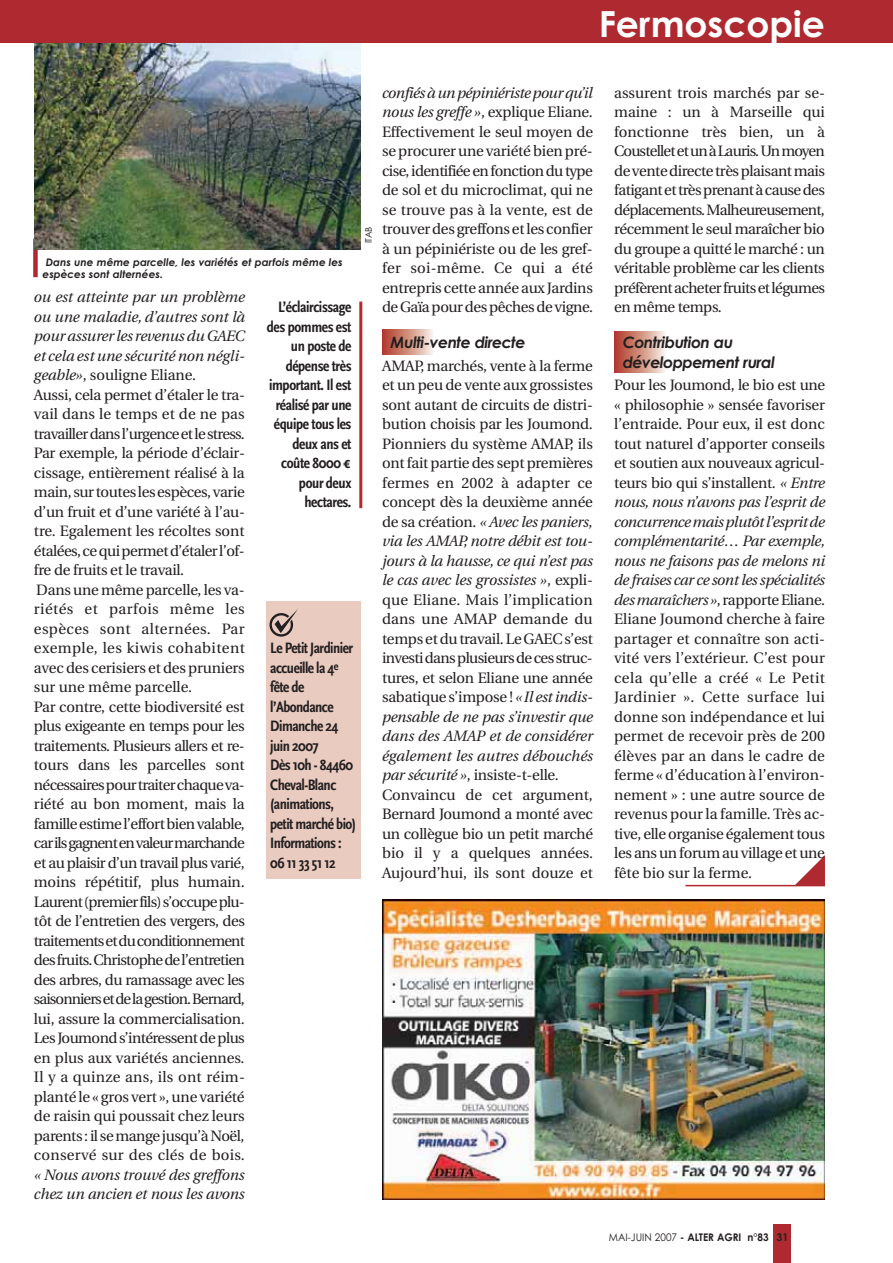
<style>
.page{position:relative;width:893px;height:1263px;background:#fff}
.page>*{position:absolute;margin:0;border:0;box-sizing:border-box;transform-origin:0 0}
.t1{font:700 36px "Century Gothic";color:#fff}
.t2{font:700 condensed 15.75px/19.5px "Scala Sans";letter-spacing:-.035em;color:#231f20}
.t3{font:italic 700 15.75px/19.5px "Century Gothic";letter-spacing:-.035em;color:#231f20}
.t4{font:15px/19.5px "Utopia";letter-spacing:-.02em;color:#231f20;text-align:justify}
.t5{font:italic 15px/19.5px "Utopia";letter-spacing:-.01em;color:#231f20}
.t6{font:italic 700 10.5px/12px "Century Gothic";color:#231f20}
.t7{font:700 10.5px "Century Gothic";color:#231f20;scale:.95 1}
.t8{font:9px "Century Gothic";color:#231f20}
.s1{font-style:italic}
.s2{font-weight:400}
</style>
<div class="page">
<div style="left:33px;top:239px;width:5px;height:38px;background:#af2a30"></div>
<img style="left:34px;top:43px;width:327px;height:206px">
<svg style="left:382px;top:329px;width:51px;height:26px"></svg>
<hr style="left:614px;top:331px;width:1px;height:42px;background:#b23332">
<hr style="left:615px;top:331px;width:1px;height:42px;background:#b33834">
<hr style="left:616px;top:331px;width:1px;height:42px;background:#b43c36">
<hr style="left:617px;top:331px;width:1px;height:42px;background:#b54139">
<hr style="left:618px;top:331px;width:1px;height:42px;background:#b6443a">
<hr style="left:619px;top:331px;width:1px;height:42px;background:#b7483d">
<hr style="left:620px;top:331px;width:1px;height:42px;background:#b94c3f">
<hr style="left:621px;top:331px;width:1px;height:42px;background:#ba5042">
<hr style="left:622px;top:331px;width:1px;height:42px;background:#bb5444">
<hr style="left:623px;top:331px;width:1px;height:42px;background:#bc5747">
<hr style="left:624px;top:331px;width:1px;height:42px;background:#be5b4a">
<hr style="left:625px;top:331px;width:1px;height:42px;background:#bf5f4d">
<hr style="left:626px;top:331px;width:1px;height:42px;background:#c06250">
<hr style="left:627px;top:331px;width:1px;height:42px;background:#c16653">
<hr style="left:628px;top:331px;width:1px;height:42px;background:#c26957">
<hr style="left:629px;top:331px;width:1px;height:42px;background:#c46d5a">
<hr style="left:630px;top:331px;width:1px;height:42px;background:#c6715d">
<hr style="left:631px;top:331px;width:1px;height:42px;background:#c67360">
<hr style="left:632px;top:331px;width:1px;height:42px;background:#c87763">
<hr style="left:633px;top:331px;width:1px;height:42px;background:#c97a67">
<hr style="left:634px;top:331px;width:1px;height:42px;background:#ca7e6a">
<hr style="left:635px;top:331px;width:1px;height:42px;background:#cc816d">
<hr style="left:636px;top:331px;width:1px;height:42px;background:#ce8470">
<hr style="left:637px;top:331px;width:1px;height:42px;background:#ce8874">
<hr style="left:638px;top:331px;width:1px;height:42px;background:#d08b77">
<hr style="left:639px;top:331px;width:1px;height:42px;background:#d18d7a">
<hr style="left:640px;top:331px;width:1px;height:42px;background:#d2927f">
<hr style="left:641px;top:331px;width:1px;height:42px;background:#d49582">
<hr style="left:642px;top:331px;width:1px;height:42px;background:#d69a87">
<hr style="left:643px;top:331px;width:1px;height:42px;background:#d79c89">
<hr style="left:644px;top:331px;width:1px;height:42px;background:#d9a08e">
<hr style="left:645px;top:331px;width:1px;height:42px;background:#daa492">
<hr style="left:646px;top:331px;width:1px;height:42px;background:#dba897">
<hr style="left:647px;top:331px;width:1px;height:42px;background:#ddab9a">
<hr style="left:648px;top:331px;width:1px;height:42px;background:#deaf9f">
<hr style="left:649px;top:331px;width:1px;height:42px;background:#e0b3a4">
<hr style="left:650px;top:331px;width:1px;height:42px;background:#e2b8a8">
<hr style="left:651px;top:331px;width:1px;height:42px;background:#e3bbac">
<hr style="left:652px;top:331px;width:1px;height:42px;background:#e5bfb1">
<hr style="left:653px;top:331px;width:1px;height:42px;background:#e6c4b6">
<hr style="left:654px;top:331px;width:1px;height:42px;background:#e8c8bb">
<hr style="left:655px;top:331px;width:1px;height:42px;background:#e9ccc0">
<hr style="left:656px;top:331px;width:1px;height:42px;background:#ebd0c5">
<hr style="left:657px;top:331px;width:1px;height:42px;background:#ecd4ca">
<hr style="left:658px;top:331px;width:1px;height:42px;background:#eed8cf">
<hr style="left:659px;top:331px;width:1px;height:42px;background:#f0ddd5">
<hr style="left:660px;top:331px;width:1px;height:42px;background:#f1e0d9">
<hr style="left:661px;top:331px;width:1px;height:42px;background:#f3e5df">
<hr style="left:662px;top:331px;width:1px;height:42px;background:#f6eae5">
<hr style="left:663px;top:331px;width:1px;height:42px;background:#f7efea">
<hr style="left:664px;top:331px;width:1px;height:42px;background:#faf3ef">
<hr style="left:665px;top:331px;width:1px;height:42px;background:#fbf6f3">
<div style="left:774px;top:1225px;width:17px;height:38px;background:#af2a30"></div>
<div style="left:0;top:0;width:893px;height:43px;background:#af2a30"></div>
<svg style="left:794px;top:855px;width:31px;height:30px"></svg>
<hr style="left:685px;top:885px;width:140px;height:1px;background:#af2a30">
<div style="left:266px;top:602px;width:95px;height:277px;background:#eacbc0"></div>
<svg style="left:269px;top:609px;width:29px;height:28px"></svg>
<hr style="left:359px;top:302px;width:3px;height:206px;background:#b8292f">
<img style="left:382px;top:899px;width:443px;height:300px">
<h1 class="t1" style="left:599px;top:11px;width:228px">Fermoscopie</h1>
<p class="t6" style="left:43px;top:257px;width:302px;text-indent:3px">Dans une même parcelle, les variétés et parfois même les espèces sont alternées.</p>
<p class="t4" style="left:34px;top:289px;width:213px;text-align:left"><span class="s1">ou est atteinte par un problème ou une maladie, d’autres sont là pour assurer les revenus du GAEC et cela est une sécurité non négli&shy;geable»</span>, souligne Eliane.<br>Aussi, cela permet d’étaler le tra&shy;vail dans le temps et de ne pas travailler dans l’urgence et le stress.<br>Par exemple, la période d’éclair&shy;cissage, entièrement réalisé à la main, sur toutes les espèces, varie d’un fruit et d’une variété à l’au&shy;tre. Egalement les récoltes sont étalées, ce qui permet d’étaler l’of&shy;fre de fruits et le travail.<br>Dans une même parcelle, les va&shy;riétés et parfois même les espèces sont alternées. Par exemple, les kiwis cohabitent avec des cerisiers et des pruniers sur une même parcelle.<br>Par contre, cette biodiversité est plus exigeante en temps pour les traitements. Plusieurs allers et re&shy;tours dans les parcelles sont nécessaires pour traiter chaque va&shy;riété au bon moment, mais la famille estime l’effort bien valable, car ils gagnent en valeur marchande et au plaisir d’un travail plus varié, moins répétitif, plus humain.<br>Laurent (premier fils) s’occupe plu&shy;tôt de l’entretien des vergers, des traitements et du conditionnement des fruits. Christophe de l’entretien des arbres, du ramassage avec les saisonniers et de la gestion. Bernard, lui, assure la commercialisation.<br>Les Joumond s’intéressent de plus en plus aux variétés anciennes.<br>Il y a quinze ans, ils ont réim&shy;planté le « gros vert », une variété de raisin qui poussait chez leurs parents : il se mange jusqu’à Noël, conservé sur des clés de bois.</p>
<p class="t5" style="left:34px;top:1166px;width:212px">« Nous avons trouvé des greffons chez un ancien et nous les avons</p>
<p class="t2" style="left:267px;top:299px;width:86px;text-align:right">L’éclaircissage des pommes est un poste de dépense très important. Il est réalisé par une équipe tous les deux ans et coûte 8000 ¤ pour deux hectares.</p>
<p class="t2" style="left:270px;top:640px;width:87px">Le Petit Jardinier accueille la 4<sup>e </sup>fête de l’Abondance<br>Dimanche 24 juin 2007<br>Dès 10h - 84460<br>Cheval-Blanc (animations, petit marché bio)<br>Informations :<br>06 11 33 51 12</p>
<p class="t8" style="left:365px;top:243px;width:18px;rotate:-90deg">ITAB</p>
<p class="t4" style="left:382px;top:84px;width:212px"><span class="s1">confiés à un pépiniériste pour qu’il nous les greffe »</span>, explique Eliane.<br>Effectivement le seul moyen de se procurer une variété bien pré&shy;cise, identifiée en fonction du type de sol et du microclimat, qui ne se trouve pas à la vente, est de trouver des greffons et les confier à un pépiniériste ou de les gref&shy;fer soi-même. Ce qui a été entrepris cette année aux Jardins de Gaïa pour des pêches de vigne.</p>
<p class="t3" style="left:391px;top:334px;width:136px">Multi-vente directe</p>
<p class="t4" style="left:382px;top:357px;width:212px;text-align:left">AMAP, marchés, vente à la ferme et un peu de vente aux grossistes sont autant de circuits de distri&shy;bution choisis par les Joumond.<br>Pionniers du système AMAP, ils ont fait partie des sept premières fermes en 2002 à adapter ce concept dès la deuxième année de sa création. <span class="s1">« Avec les paniers, via les AMAP, notre débit est tou&shy;jours à la hausse, ce qui n’est pas le cas avec les grossistes »</span>, expli&shy;que Eliane. Mais l’implication dans une AMAP demande du temps et du travail. Le GAEC s’est investi dans plusieurs de ces struc&shy;tures, et selon Eliane une année sabatique s’impose ! <span class="s1">« Il est indis&shy;pensable de ne pas s’investir que dans des AMAP et de considérer également les autres débouchés par sécurité »</span>, insiste-t-elle.<br>Convaincu de cet argument,<br>Bernard Joumond a monté avec un collègue bio un petit marché bio il y a quelques années.<br>Aujourd’hui, ils sont douze et</p>
<p class="t4" style="left:614px;top:84px;width:212px">assurent trois marchés par se&shy;maine : un à Marseille qui fonctionne très bien, un à Coustellet et un à Lauris. Un moyen de vente directe très plaisant mais fatigant et très prenant à cause des déplacements. Malheureusement, récemment le seul maraîcher bio du groupe a quitté le marché : un véritable problème car les clients préfèrent acheter fruits et légumes en même temps.</p>
<p class="t3" style="left:623px;top:334px;width:154px">Contribution au développement rural</p>
<p class="t4" style="left:614px;top:377px;width:212px">Pour les Joumond, le bio est une « philosophie » sensée favoriser l’entraide. Pour eux, il est donc tout naturel d’apporter conseils et soutien aux nouveaux agricul&shy;teurs bio qui s’installent. <span class="s1">« Entre nous, nous n’avons pas l’esprit de concurrence mais plutôt l’esprit de complémentarité… Par exemple, nous ne faisons pas de melons ni de fraises car ce sont les spécialités des maraîchers »</span>,rapporte Eliane.<br>Eliane Joumond cherche à faire partager et connaître son acti&shy;vité vers l’extérieur. C’est pour cela qu’elle a créé « Le Petit Jardinier ». Cette surface lui donne son indépendance et lui permet de recevoir près de 200 élèves par an dans le cadre de ferme « d’éducation à l’environ&shy;nement » : une autre source de revenus pour la famille. Très ac&shy;tive, elle organise également tous les ans un forum au village et une fête bio sur la ferme.</p>
<p class="t7" style="left:609px;top:1233px;width:190px"><span class="s2">MAI-JUIN 2007</span> - ALTER AGRI n°83 31</p>
</div>
